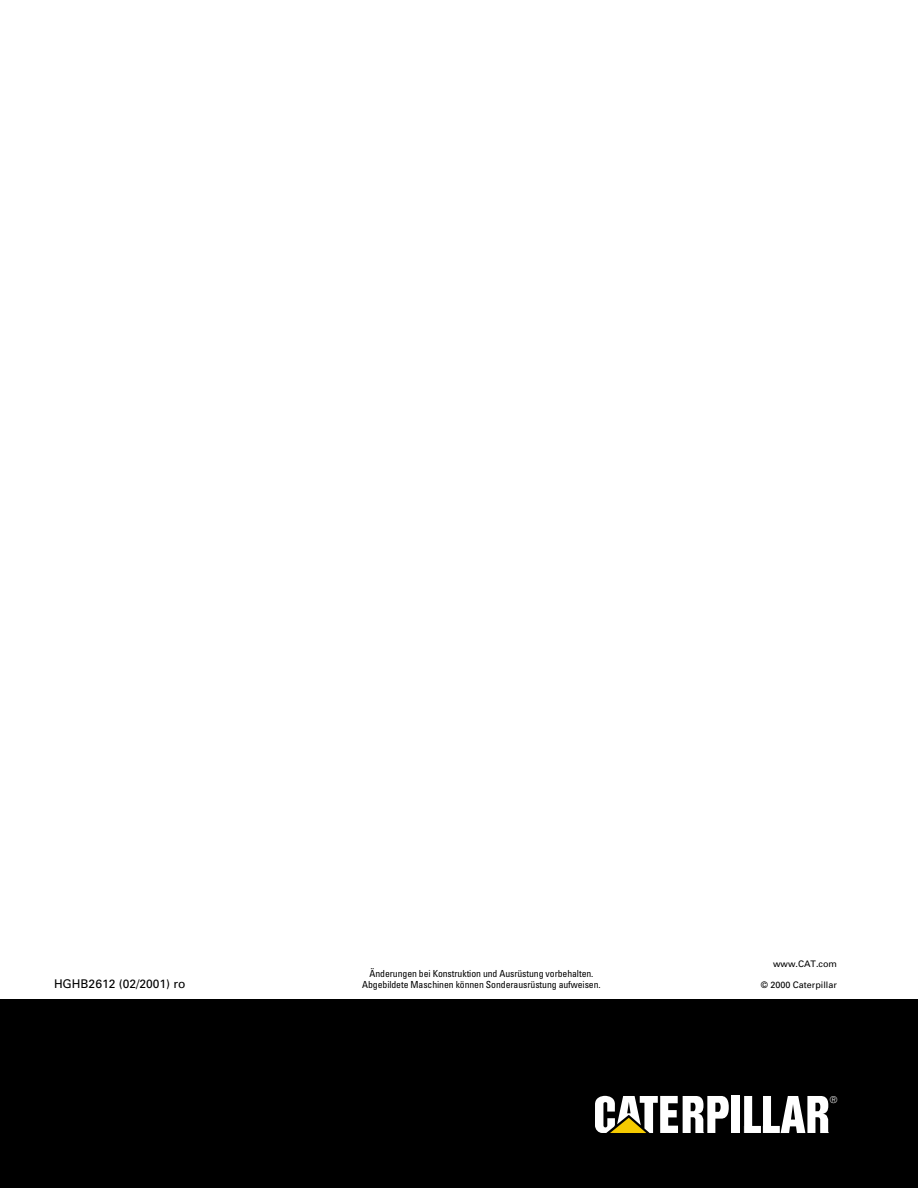
<style>
.page{position:relative;width:918px;height:1188px;background:#fff}
.page>*{position:absolute;margin:0;border:0;box-sizing:border-box;transform-origin:0 0}
.t1{font:12px "Univers";color:#000}
.t2{font:condensed 9.75px/11.2px "Univers";letter-spacing:-.01em;color:#000;text-align:center}
.t3{font:9.45px "Helvetica";color:#fff}
.t4{font:9px "Univers";color:#000}
</style>
<div class="page">
<div style="left:0;top:999px;width:918px;height:189px;background:#000"></div>
<div style="left:731px;top:1096px;width:8px;height:37px;background:#fff"></div>
<svg style="left:744px;top:1096px;width:85px;height:37px"></svg>
<svg style="left:595px;top:1096px;width:134px;height:37px"></svg>
<p class="t1" style="left:54px;top:979px;width:133px">HGHB2612 (02/2001) ro</p>
<p class="t2" style="left:362px;top:969px;width:240px">Änderungen bei Konstruktion und Ausrüstung vorbehalten.<br>Abgebildete Maschinen können Sonderausrüstung aufweisen.</p>
<p class="t4" style="left:773px;top:961px;width:65px">www.CAT.com</p>
<p class="t4" style="left:761px;top:982px;width:78px">© 2000 Caterpillar</p>
<p class="t3" style="left:830px;top:1096px;width:8px">®</p>
</div>
